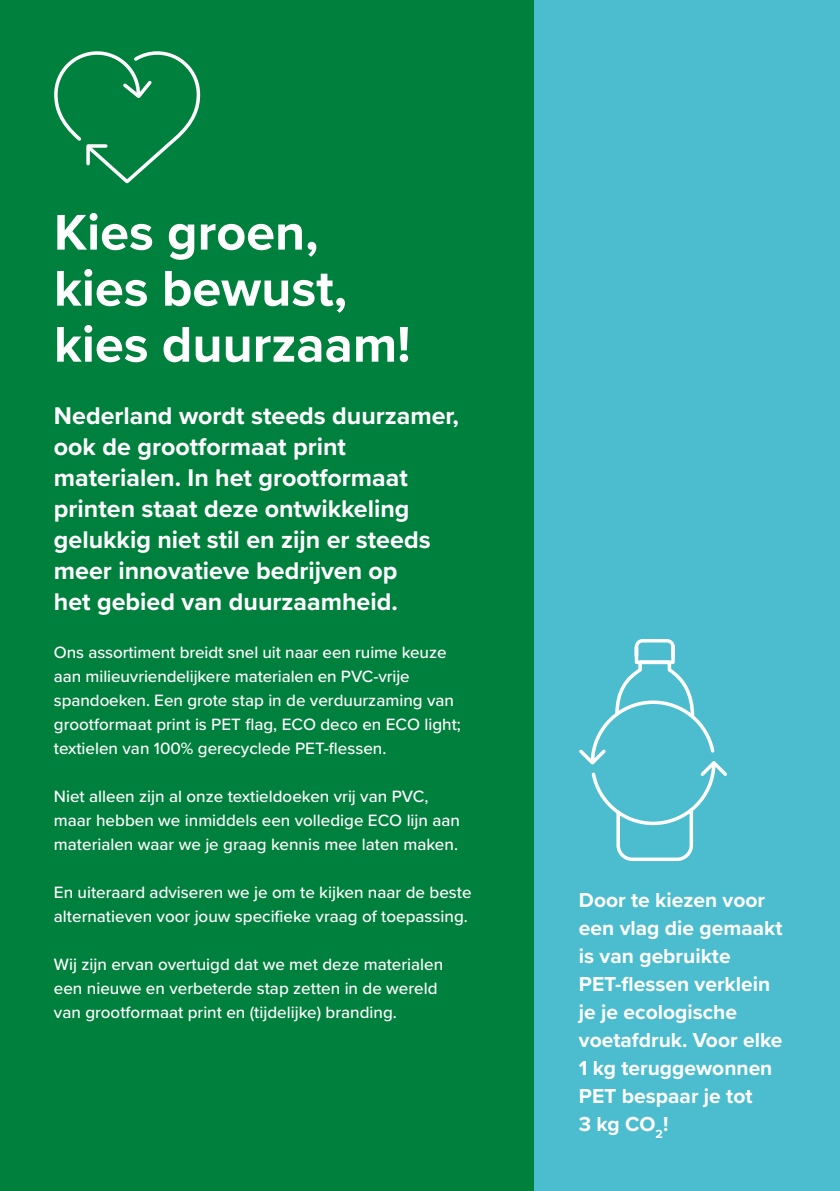
<style>
.page{position:relative;width:840px;height:1191px;background:#fff}
.page>*{position:absolute;margin:0;border:0;box-sizing:border-box;transform-origin:0 0}
.t1{font:700 52px/56px "Proxima Nova";color:#fff}
.t2{font:700 25px/31px "Proxima Nova";color:#fff}
.t3{font:700 21px/28px "Proxima Nova";color:#fff}
.t4{font:500 17px/24px "Proxima Nova";color:#fff}
</style>
<div class="page">
<div style="left:533px;top:0;width:306px;height:1191px;background:#4bbdce"></div>
<div style="left:0;top:0;width:533px;height:1191px;background:#00803d"></div>
<svg style="left:54px;top:53px;width:30px;height:88px"></svg>
<svg style="left:84px;top:51px;width:117px;height:133px"></svg>
<svg style="left:579px;top:639px;width:148px;height:222px"></svg>
<h1 class="t1" style="left:54px;top:203px;width:358px">Kies groen, kies bewust, kies duurzaam!</h1>
<h2 class="t2" style="left:54px;top:399px;width:406px">Nederland wordt steeds duurzamer, ook de grootformaat print materialen. In het grootformaat printen staat deze ontwikkeling gelukkig niet stil en zijn er steeds meer innovatieve bedrijven op<br>het gebied van duurzaamheid.</h2>
<p class="t4" style="left:54px;top:639px;width:408px">Ons assortiment breidt snel uit naar een ruime keuze aan milieuvriendelijkere materialen en PVC-vrije spandoeken. Een grote stap in de verduurzaming van grootformaat print is PET flag, ECO deco en ECO light; textielen van 100% gerecyclede PET-flessen.</p>
<p class="t4" style="left:54px;top:783px;width:407px">Niet alleen zijn al onze textieldoeken vrij van PVC, maar hebben we inmiddels een volledige ECO lijn aan materialen waar we je graag kennis mee laten maken.</p>
<p class="t4" style="left:54px;top:879px;width:419px">En uiteraard adviseren we je om te kijken naar de beste alternatieven voor jouw specifieke vraag of toepassing.</p>
<p class="t4" style="left:54px;top:951px;width:390px">Wij zijn ervan overtuigd dat we met deze materialen een nieuwe en verbeterde stap zetten in de wereld van grootformaat print en (tijdelijke) branding.</p>
<p class="t3" style="left:578px;top:886px;width:205px">Door te kiezen voor een vlag die gemaakt is van gebruikte<br>PET-flessen verklein je je ecologische voetafdruk. Voor elke<br>1 kg teruggewonnen<br>PET bespaar je tot<br>3 kg CO<sub>2</sub>!</p>
</div>
